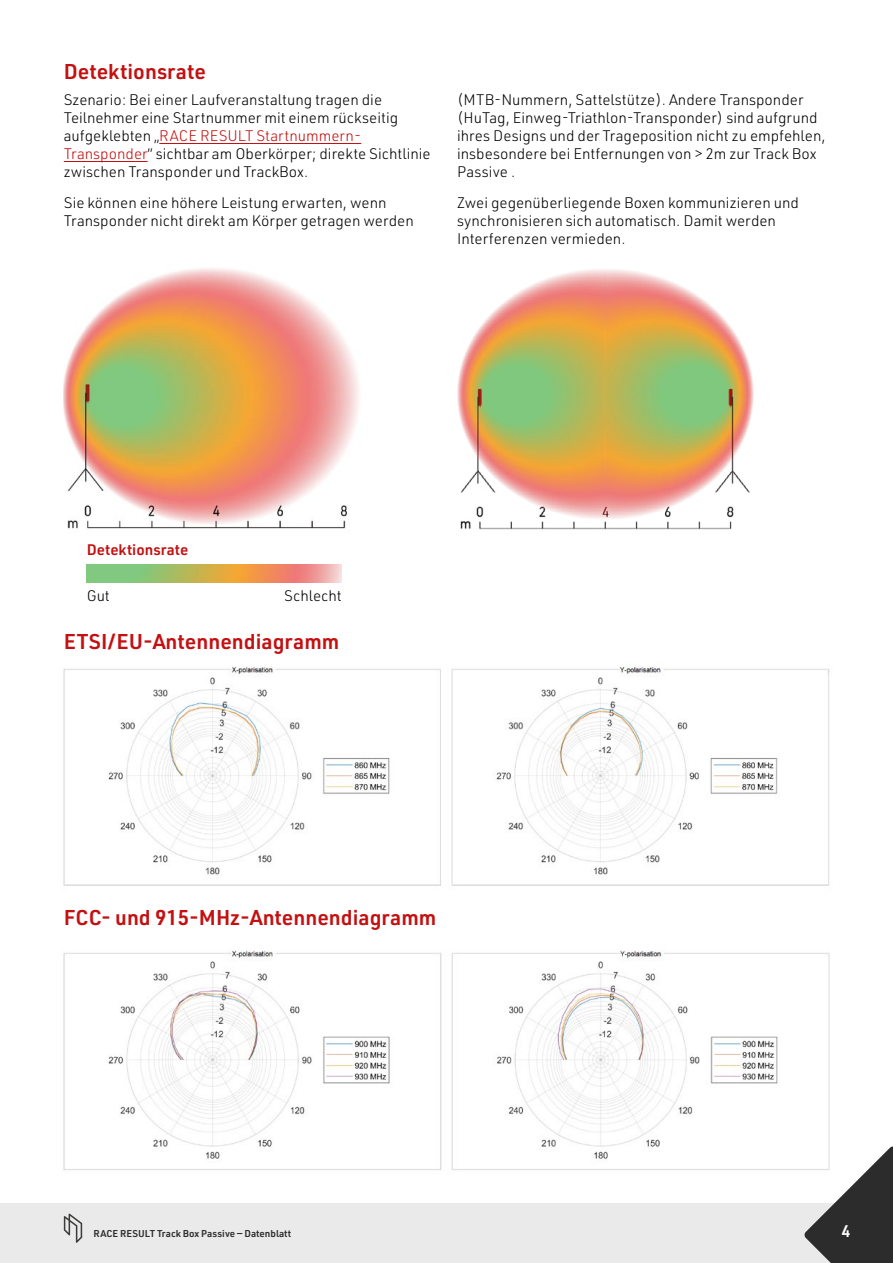
<style>
.page{position:relative;width:893px;height:1263px;background:#fff}
.page>*{position:absolute;margin:0;border:0;box-sizing:border-box;transform-origin:0 0}
.t1{font:600 21px "URWDIN";color:#c41011}
.t2{font:600 16.5px "URWDIN";color:#fff}
.t3{font:300 15px/18px "URWDIN";color:#000}
.t4{font:600 15px "URWDIN";color:#c41011}
.t5{font:600 9.75px "URWDIN";color:#2c2c2c}
.s1{color:#c41011}
</style>
<div class="page">
<div style="left:0;top:1203px;width:893px;height:60px;background:#eaeaea"></div>
<svg style="left:64px;top:1213px;width:18px;height:30px"></svg>
<svg style="left:804px;top:1146px;width:89px;height:117px"></svg>
<hr style="left:159px;top:143px;width:202px;height:1px;background:#c41011">
<hr style="left:64px;top:161px;width:84px;height:1px;background:#c41011">
<img style="left:63px;top:666px;width:766px;height:220px">
<img style="left:63px;top:950px;width:766px;height:227px">
<img style="left:457px;top:269px;width:297px;height:261px">
<img style="left:64px;top:268px;width:295px;height:261px">
<img style="left:87px;top:565px;width:255px;height:18px">
<h1 class="t1" style="left:64px;top:57px;width:144px">Detektionsrate</h1>
<p class="t3" style="left:64px;top:91px;width:368px">Szenario: Bei einer Laufveranstaltung tragen die Teilnehmer eine Startnummer mit einem rückseitig aufgeklebten „<span class="s1">RACE RESULT Startnummern-Transponder</span>“ sichtbar am Oberkörper; direkte Sichtlinie zwischen Transponder und TrackBox.</p>
<p class="t3" style="left:64px;top:193px;width:351px">Sie können eine höhere Leistung erwarten, wenn<br>Transponder nicht direkt am Körper getragen werden</p>
<p class="t3" style="left:457px;top:91px;width:370px">(MTB-Nummern, Sattelstütze). Andere Transponder (HuTag, Einweg-Triathlon-Transponder) sind aufgrund ihres Designs und der Trageposition nicht zu empfehlen, insbesondere bei Entfernungen von &gt; 2m zur Track Box Passive .</p>
<p class="t3" style="left:457px;top:193px;width:343px">Zwei gegenüberliegende Boxen kommunizieren und synchronisieren sich automatisch. Damit werden<br>Interferenzen vermieden.</p>
<p class="t4" style="left:87px;top:539px;width:103px">Detektionsrate</p>
<p class="t3" style="left:87px;top:586px;width:25px">Gut</p>
<p class="t3" style="left:284px;top:586px;width:59px">Schlecht</p>
<h1 class="t1" style="left:64px;top:627px;width:277px">ETSI/EU-Antennendiagramm</h1>
<h1 class="t1" style="left:64px;top:903px;width:374px">FCC- und 915-MHz-Antennendiagramm</h1>
<p class="t5" style="left:94px;top:1226px;width:199px">RACE RESULT Track Box Passive — Datenblatt</p>
<p class="t2" style="left:841px;top:1220px;width:10px">4</p>
</div>
